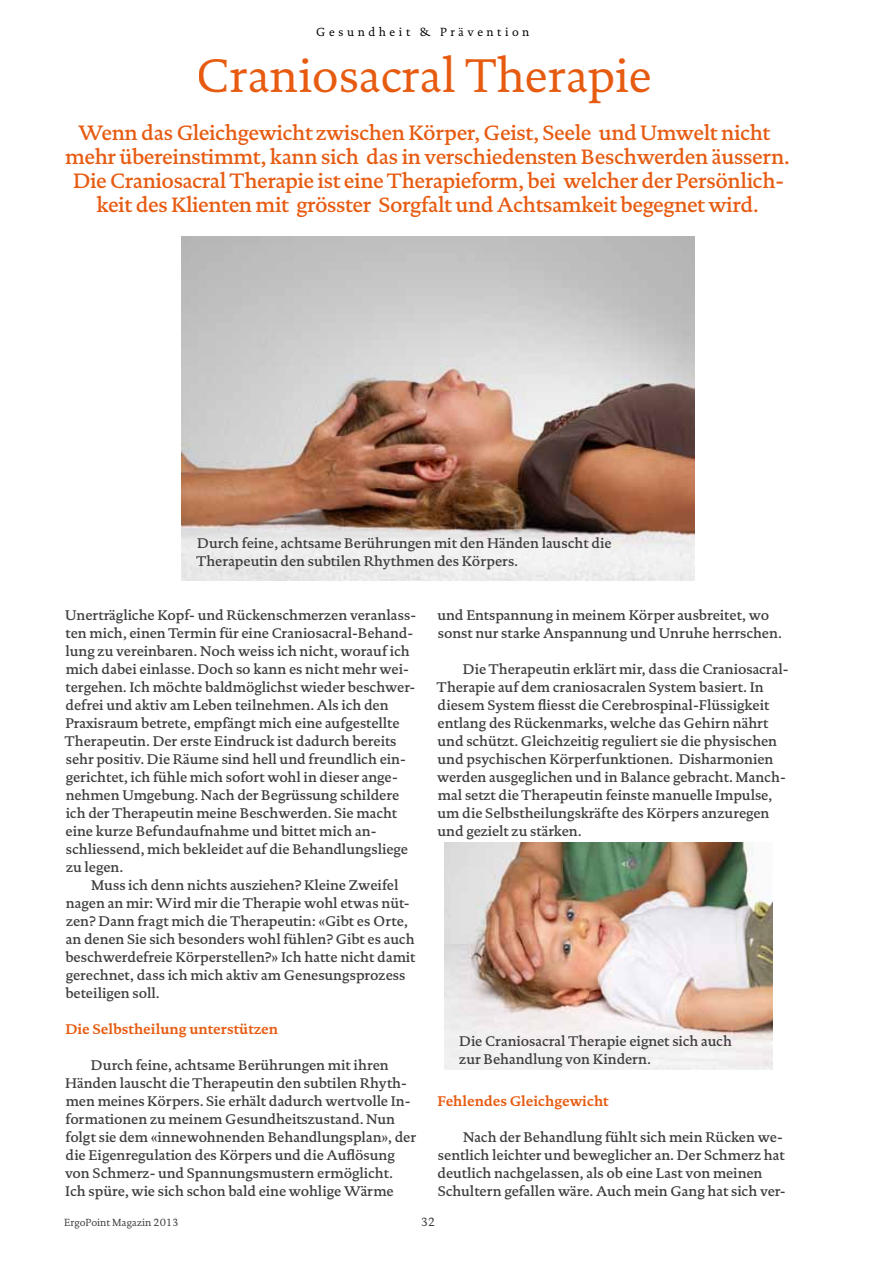
<style>
.page{position:relative;width:893px;height:1263px;background:#fff}
.page>*{position:absolute;margin:0;border:0;box-sizing:border-box;transform-origin:0 0}
.t1{font:48px "DTL Documenta T";color:#e75b11}
.t2{font:21.15px/24px "DTL Documenta T Medium";letter-spacing:-.02em;color:#e75b11;text-align:center}
.t3{font:14.25px/18px "DTL Documenta ST Medium";letter-spacing:-.005em;color:#3e3d40}
.t4{font:700 14.25px "DTL Documenta T";letter-spacing:-.005em;color:#e75b11}
.t5{font:12px "DTL Documenta T";letter-spacing:.3em;color:#000}
.t6{font:12px "DTL Documenta T";color:#3e3d40}
.t7{font:10.5px "DTL Documenta T";color:#3e3d40}
</style>
<div class="page">
<img style="left:181px;top:237px;width:514px;height:343px">
<img style="left:444px;top:842px;width:328px;height:227px">
<p class="t5" style="left:316px;top:25px;width:215px">Gesundheit &amp; Prävention</p>
<h1 class="t1" style="left:197px;top:48px;width:456px">Craniosacral Therapie</h1>
<p class="t2" style="left:65px;top:121px;width:726px">Wenn das Gleichgewicht zwischen Körper, Geist, Seele und Umwelt nicht mehr übereinstimmt, kann sich das in verschiedensten Beschwerden äussern.<br>Die Craniosacral Therapie ist eine Therapieform, bei welcher der Persönlich&shy;keit des Klienten mit grösster Sorgfalt und Achtsamkeit begegnet wird.</p>
<p class="t3" style="left:197px;top:534px;width:417px">Durch feine, achtsame Berührungen mit den Händen lauscht die<br>Therapeutin den subtilen Rhythmen des Körpers.</p>
<p class="t3" style="left:65px;top:606px;width:353px">Unerträgliche Kopf- und Rückenschmerzen veranlass&shy;ten mich, einen Termin für eine Craniosacral-Behand&shy;lung zu vereinbaren. Noch weiss ich nicht, worauf ich mich dabei einlasse. Doch so kann es nicht mehr wei&shy;tergehen. Ich möchte baldmöglichst wieder beschwer&shy;defrei und aktiv am Leben teilnehmen. Als ich den Praxisraum betrete, empfängt mich eine aufgestellte Therapeutin. Der erste Eindruck ist dadurch bereits sehr positiv. Die Räume sind hell und freundlich ein&shy;gerichtet, ich fühle mich sofort wohl in dieser ange&shy;nehmen Umgebung. Nach der Begrüssung schildere ich der Therapeutin meine Beschwerden. Sie macht eine kurze Befundaufnahme und bittet mich an&shy;schliessend, mich bekleidet auf die Behandlungsliege zu legen.</p>
<p class="t3" style="left:65px;top:876px;width:352px;text-indent:26px">Muss ich denn nichts ausziehen? Kleine Zweifel nagen an mir: Wird mir die Therapie wohl etwas nüt&shy;zen? Dann fragt mich die Therapeutin: «Gibt es Orte, an denen Sie sich besonders wohl fühlen? Gibt es auch beschwerdefreie Körperstellen?» Ich hatte nicht damit gerechnet, dass ich mich aktiv am Genesungsprozess beteiligen soll.</p>
<p class="t4" style="left:65px;top:1021px;width:214px">Die Selbstheilung unterstützen</p>
<p class="t3" style="left:65px;top:1056px;width:352px;text-indent:26px">Durch feine, achtsame Berührungen mit ihren Händen lauscht die Therapeutin den subtilen Rhyth&shy;men meines Körpers. Sie erhält dadurch wertvolle In&shy;formationen zu meinem Gesundheitszustand. Nun folgt sie dem «innewohnenden Behandlungsplan», der die Eigenregulation des Körpers und die Auflösung von Schmerz- und Spannungsmustern ermöglicht.<br>Ich spüre, wie sich schon bald eine wohlige Wärme</p>
<p class="t3" style="left:438px;top:606px;width:346px">und Entspannung in meinem Körper ausbreitet, wo sonst nur starke Anspannung und Unruhe herrschen.</p>
<p class="t3" style="left:437px;top:660px;width:353px;text-indent:26px">Die Therapeutin erklärt mir, dass die Craniosacral-Therapie auf dem craniosacralen System basiert. In diesem System fliesst die Cerebrospinal-Flüssigkeit entlang des Rückenmarks, welche das Gehirn nährt und schützt. Gleichzeitig reguliert sie die physischen und psychischen Körperfunktionen. Disharmonien werden ausgeglichen und in Balance gebracht. Manch&shy;mal setzt die Therapeutin feinste manuelle Impulse, um die Selbstheilungskräfte des Körpers anzuregen und gezielt zu stärken.</p>
<p class="t3" style="left:459px;top:1032px;width:274px">Die Craniosacral Therapie eignet sich auch zur Behandlung von Kindern.</p>
<p class="t4" style="left:437px;top:1093px;width:173px">Fehlendes Gleichgewicht</p>
<p class="t3" style="left:438px;top:1128px;width:350px;text-indent:25px">Nach der Behandlung fühlt sich mein Rücken we&shy;sentlich leichter und beweglicher an. Der Schmerz hat deutlich nachgelassen, als ob eine Last von meinen Schultern gefallen wäre. Auch mein Gang hat sich ver-</p>
<p class="t7" style="left:64px;top:1217px;width:116px">ErgoPoint Magazin 2013</p>
<p class="t6" style="left:421px;top:1215px;width:16px">32</p>
</div>
